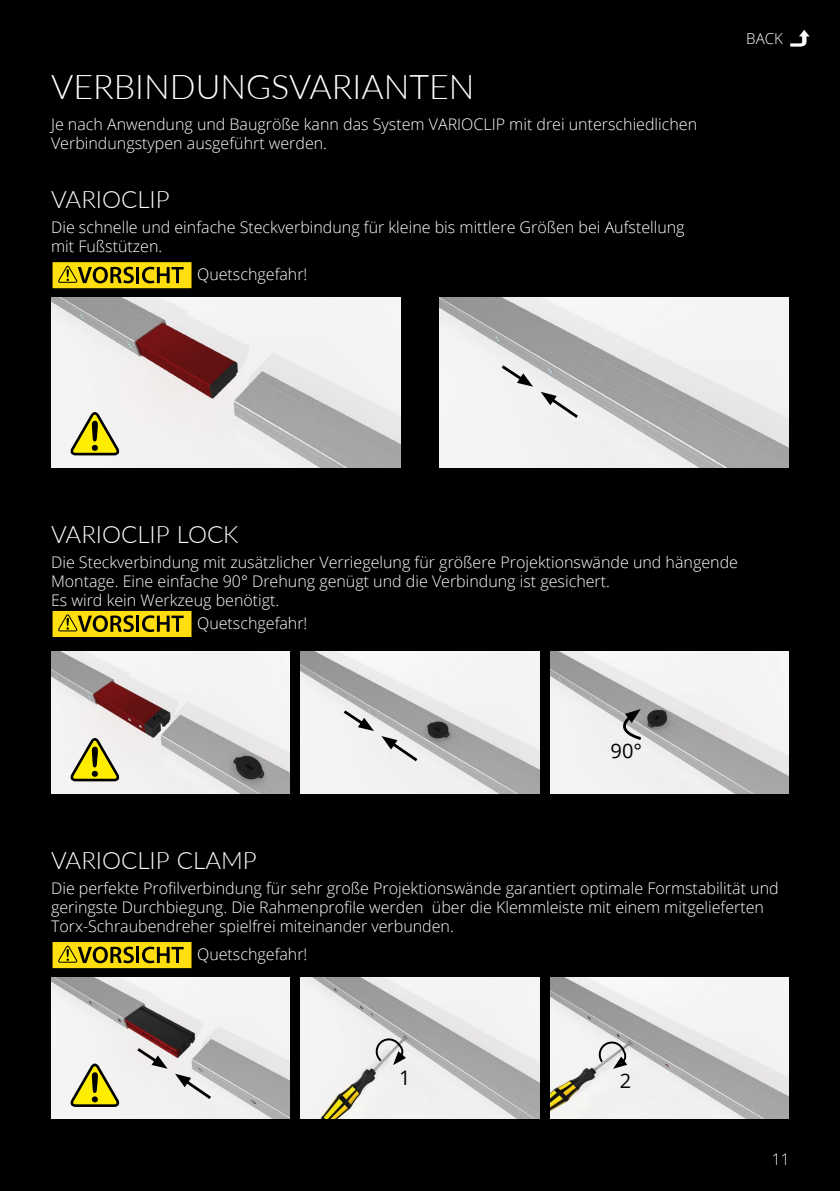
<style>
.page{position:relative;width:840px;height:1191px;background:#fff}
.page>*{position:absolute;margin:0;border:0;box-sizing:border-box;transform-origin:0 0}
.t1{font:300 34px "Lato";color:#fff}
.t2{font:300 24px "Lato";color:#fff}
.t3{font:20px "Open Sans";color:#000}
.t4{font:300 16px/19.2px "Open Sans";color:#fff}
.t5{font:300 15px "Open Sans";color:#fff}
</style>
<div class="page">
<div style="left:0;top:0;width:839px;height:1191px;background:#000"></div>
<img style="left:300px;top:651px;width:239px;height:142px">
<svg style="left:381px;top:736px;width:39px;height:28px"></svg>
<svg style="left:340px;top:707px;width:34px;height:24px"></svg>
<img style="left:550px;top:651px;width:238px;height:142px">
<svg style="left:611px;top:709px;width:32px;height:32px"></svg>
<img style="left:51px;top:651px;width:238px;height:142px">
<svg style="left:70px;top:738px;width:49px;height:43px"></svg>
<img style="left:51px;top:297px;width:349px;height:170px">
<img style="left:439px;top:297px;width:349px;height:170px">
<svg style="left:540px;top:392px;width:40px;height:29px"></svg>
<svg style="left:498px;top:362px;width:34px;height:25px"></svg>
<svg style="left:70px;top:412px;width:49px;height:43px"></svg>
<img style="left:300px;top:977px;width:239px;height:142px">
<svg style="left:372px;top:1035px;width:34px;height:30px"></svg>
<img style="left:550px;top:977px;width:238px;height:142px">
<svg style="left:596px;top:1039px;width:31px;height:29px"></svg>
<img style="left:51px;top:977px;width:238px;height:142px">
<svg style="left:175px;top:1073px;width:39px;height:28px"></svg>
<svg style="left:134px;top:1045px;width:34px;height:23px"></svg>
<svg style="left:70px;top:1063px;width:49px;height:44px"></svg>
<img style="left:790px;top:30px;width:20px;height:17px">
<svg style="left:52px;top:262px;width:140px;height:27px;background:#bea609"></svg>
<svg style="left:52px;top:610px;width:140px;height:27px;background:#bda609"></svg>
<svg style="left:52px;top:942px;width:140px;height:27px;background:#bea609"></svg>
<h1 class="t1" style="left:51px;top:64px;width:425px">VERBINDUNGSVARIANTEN</h1>
<p class="t4" style="left:51px;top:114px;width:647px">Je nach Anwendung und Baugröße kann das System VARIOCLIP mit drei unterschiedlichen<br>Verbindungstypen ausgeführt werden.</p>
<h2 class="t2" style="left:51px;top:183px;width:120px">VARIOCLIP</h2>
<p class="t4" style="left:51px;top:217px;width:634px">Die schnelle und einfache Steckverbindung für kleine bis mittlere Größen bei Aufstellung mit Fußstützen.</p>
<p class="t4" style="left:197px;top:264px;width:112px">Quetschgefahr!</p>
<p class="t5" style="left:745px;top:28px;width:38px">BACK</p>
<h2 class="t2" style="left:51px;top:517px;width:189px">VARIOCLIP LOCK</h2>
<p class="t4" style="left:51px;top:552px;width:688px">Die Steckverbindung mit zusätzlicher Verriegelung für größere Projektionswände und hängende<br>Montage. Eine einfache 90° Drehung genügt und die Verbindung ist gesichert.<br>Es wird kein Werkzeug benötigt.</p>
<p class="t4" style="left:197px;top:613px;width:112px">Quetschgefahr!</p>
<p class="t3" style="left:610px;top:737px;width:33px">90°</p>
<h2 class="t2" style="left:51px;top:843px;width:207px">VARIOCLIP CLAMP</h2>
<p class="t4" style="left:51px;top:878px;width:728px">Die perfekte Profilverbindung für sehr große Projektionswände garantiert optimale Formstabilität und geringste Durchbiegung. Die Rahmenprofile werden über die Klemmleiste mit einem mitgelieferten<br>Torx-Schraubendreher spielfrei miteinander verbunden.</p>
<p class="t4" style="left:197px;top:944px;width:112px">Quetschgefahr!</p>
<p class="t3" style="left:399px;top:1064px;width:13px">1</p>
<p class="t3" style="left:619px;top:1067px;width:13px">2</p>
<p class="t4" style="left:771px;top:1149px;width:20px">11</p>
</div>
